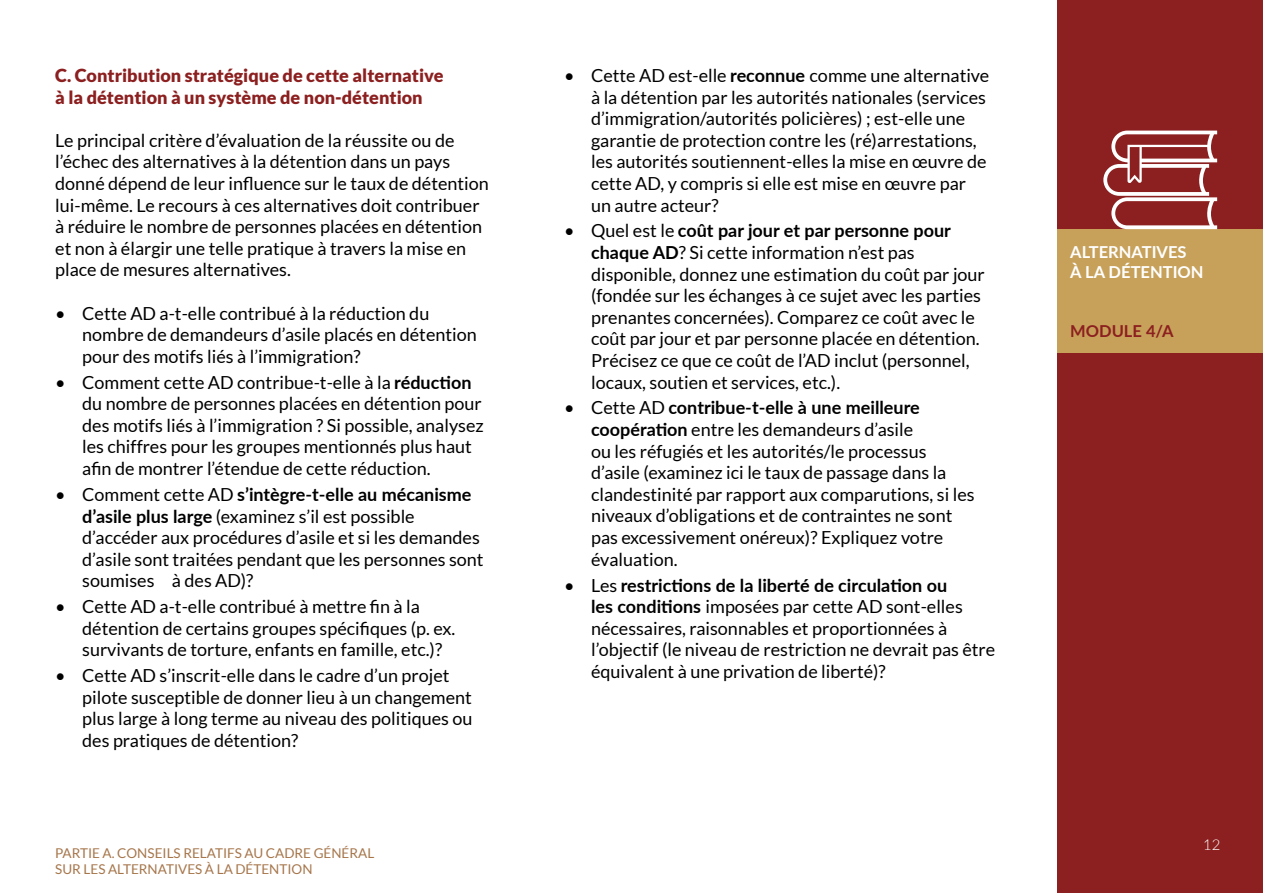
<style>
.page{position:relative;width:1263px;height:893px;background:#fff}
.page>*{position:absolute;margin:0;border:0;box-sizing:border-box;transform-origin:0 0}
.t1{font:18px/21.6px "Lato";color:#000}
.t2{font:900 18px/21.6px "Lato";color:#8c1f1f}
.t3{font:700 16.5px "Lato";color:#fff}
.t4{font:700 16.5px "Lato";color:#8c1f1f}
.t5{font:300 15px "Lato";color:#fff}
.t6{font:13.5px/16.2px "Lato";color:#a6764b}
.s1{font-weight:700}
</style>
<div class="page">
<div style="left:1057px;top:0;width:206px;height:893px;background:#8c1f1f"></div>
<div style="left:1057px;top:229px;width:206px;height:124px;background:#c7a15a"></div>
<svg style="left:1103px;top:131px;width:114px;height:98px"></svg>
<p class="t2" style="left:55px;top:64px;width:390px">C. Contribution stratégique de cette alternative à la détention à un système de non-détention</p>
<p class="t1" style="left:55px;top:129px;width:435px">Le principal critère d’évaluation de la réussite ou de l’échec des alternatives à la détention dans un pays donné dépend de leur influence sur le taux de détention lui-même. Le recours à ces alternatives doit contribuer à réduire le nombre de personnes placées en détention et non à élargir une telle pratique à travers la mise en place de mesures alternatives.</p>
<p class="t1" style="left:82px;top:302px;width:396px;text-indent:-27px">• Cette AD a-t-elle contribué à la réduction du nombre de demandeurs d’asile placés en détention pour des motifs liés à l’immigration?</p>
<p class="t1" style="left:82px;top:371px;width:403px;text-indent:-27px">• Comment cette AD contribue-t-elle à la <span class="s1">réduction </span>du nombre de personnes placées en détention pour des motifs liés à l’immigration ? Si possible, analysez les chiffres pour les groupes mentionnés plus haut afin de montrer l’étendue de cette réduction.</p>
<p class="t1" style="left:82px;top:483px;width:403px;text-indent:-27px">• Comment cette AD <span class="s1">s’intègre-t-elle au mécanisme d’asile plus large</span> (examinez s’il est possible d’accéder aux procédures d’asile et si les demandes d’asile sont traitées pendant que les personnes sont soumises à des AD)?</p>
<p class="t1" style="left:82px;top:596px;width:375px;text-indent:-27px">• Cette AD a-t-elle contribué à mettre fin à la détention de certains groupes spécifiques (p. ex. survivants de torture, enfants en famille, etc.)?</p>
<p class="t1" style="left:82px;top:665px;width:392px;text-indent:-27px">• Cette AD s’inscrit-elle dans le cadre d’un projet pilote susceptible de donner lieu à un changement plus large à long terme au niveau des politiques ou des pratiques de détention?</p>
<p class="t6" style="left:55px;top:845px;width:303px;text-indent:25px">tie A. Conseils relatifs au cadre gén éral sur les alterna</p>
<p class="t6" style="left:55px;top:845px;width:9px">Par</p>
<p class="t6" style="left:166px;top:861px;width:145px">tives à la détention</p>
<p class="t1" style="left:591px;top:65px;width:400px;text-indent:-27px">• Cette AD est-elle <span class="s1">reconnue</span> comme une alternative à la détention par les autorités nationales (services d’immigration/autorités policières) ; est-elle une garantie de protection contre les (ré)arrestations, les autorités soutiennent-elles la mise en œuvre de cette AD, y compris si elle est mise en œuvre par un autre acteur?</p>
<p class="t1" style="left:591px;top:220px;width:395px;text-indent:-27px">• Quel est le <span class="s1">coût par jour et par personne pour chaque AD</span>? Si cette information n’est pas disponible, donnez une estimation du coût par jour (fondée sur les échanges à ce sujet avec les parties prenantes concernées). Comparez ce coût avec le coût par jour et par personne placée en détention.<br>Précisez ce que ce coût de l’AD inclut (personnel, locaux, soutien et services, etc.).</p>
<p class="t1" style="left:591px;top:397px;width:385px;text-indent:-27px">• Cette AD <span class="s1">contribue-t-elle à une meilleure coopération</span> entre les demandeurs d’asile<br>ou les réfugiés et les autorités/le processus d’asile (examinez ici le taux de passage dans la clandestinité par rapport aux comparutions, si les niveaux d’obligations et de contraintes ne sont pas excessivement onéreux)? Expliquez votre évaluation.</p>
<p class="t1" style="left:591px;top:574px;width:406px;text-indent:-27px">• Les <span class="s1">restrictions de la liberté de circulation ou<br>les conditions</span> imposées par cette AD sont-elles nécessaires, raisonnables et proportionnées à l’objectif (le niveau de restriction ne devrait pas être équivalent à une privation de liberté)?</p>
<p class="t3" style="left:1070px;top:240px;width:22px">ALTERN</p>
<p class="t3" style="left:1131px;top:240px;width:21px">ATIVES</p>
<p class="t3" style="left:1070px;top:260px;width:50px">ÀLA DÉTENTION</p>
<p class="t4" style="left:1070px;top:319px;width:105px">MODULE 4/A</p>
<p class="t5" style="left:1203px;top:835px;width:19px">12</p>
</div>
